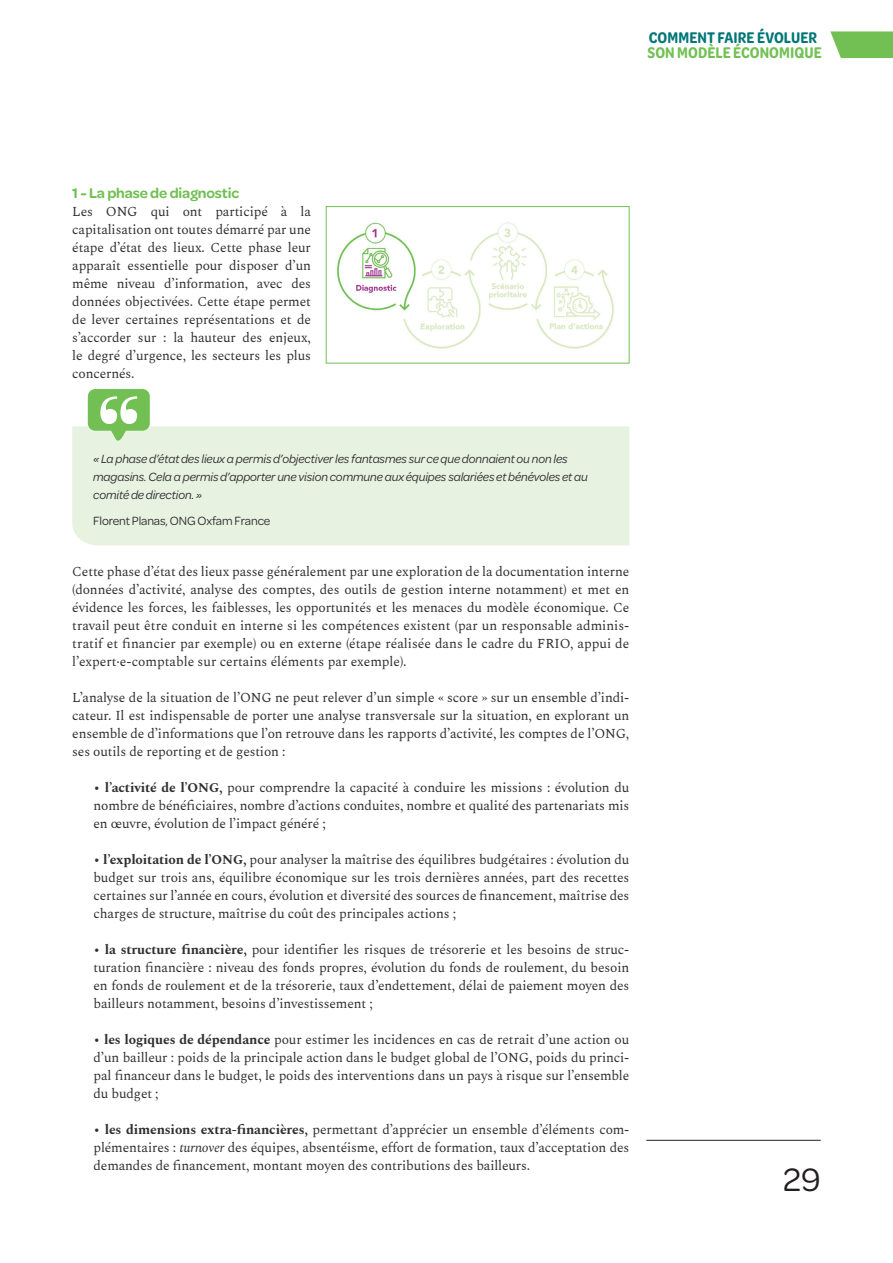
<style>
.page{position:relative;width:893px;height:1263px;background:#fff}
.page>*{position:absolute;margin:0;border:0;box-sizing:border-box;transform-origin:0 0}
.t1{font:34.5px "Omnes";color:#231f20}
.t2{font:600 16.5px "Omnes Cond";letter-spacing:.005em;color:#007677}
.t3{font:600 16.5px "Omnes Cond";letter-spacing:.005em;color:#72c054}
.t4{font:600 15px "Omnes";letter-spacing:-.01em;color:#72c054}
.t5{font:13.5px/18px "Spectral";letter-spacing:-.01em;color:#312f30;text-align:justify}
.t6{font:italic 12.75px/18px "Omnes";letter-spacing:-.01em;color:#312f30}
.t7{font:12.75px "Omnes";letter-spacing:-.01em;color:#312f30}
.s1{font-weight:700}
.s2{font-style:italic}
</style>
<div class="page">
<hr style="left:646px;top:1140px;width:175px;height:1px;background:#231f20">
<svg style="left:830px;top:31px;width:63px;height:27px;background:#80c665"></svg>
<img style="left:337px;top:222px;width:277px;height:127px">
<div style="left:326px;top:206px;width:303px;height:157px;border:1px solid #72c054"></div>
<div style="left:72px;top:426px;width:557px;height:119px;background:#e7f2e1"></div>
<svg style="left:88px;top:389px;width:62px;height:52px"></svg>
<p class="t2" style="left:649px;top:26px;width:170px">COMMENT FAIRE ÉVOLUER</p>
<p class="t3" style="left:648px;top:41px;width:176px">SON MODÈLE ÉCONOMIQUE</p>
<p class="t4" style="left:72px;top:183px;width:168px">1 - La phase de diagnostic</p>
<p class="t5" style="left:72px;top:202px;width:240px">Les ONG qui ont participé à la capitalisation ont toutes démarré par une étape d’état des lieux. Cette phase leur apparaît essentielle pour disposer d’un même niveau d’information, avec des données objectivées. Cette étape permet de lever certaines représentations et de s’accorder sur : la hauteur des enjeux, le degré d’urgence, les secteurs les plus concernés.</p>
<p class="t6" style="left:93px;top:449px;width:496px">« La phase d’état des lieux a permis d’objectiver les fantasmes sur ce que donnaient ou non les magasins. Cela a permis d’apporter une vision commune aux équipes salariées et bénévoles et au comité de direction. »</p>
<p class="t7" style="left:93px;top:513px;width:179px">Florent Planas, ONG Oxfam France</p>
<p class="t5" style="left:72px;top:562px;width:559px">Cette phase d’état des lieux passe généralement par une exploration de la documentation interne (données d’activité, analyse des comptes, des outils de gestion interne notamment) et met en évidence les forces, les faiblesses, les opportunités et les menaces du modèle économique. Ce travail peut être conduit en interne si les compétences existent (par un responsable adminis&shy;tratif et financier par exemple) ou en externe (étape réalisée dans le cadre du FRIO, appui de l’expert·e-comptable sur certains éléments par exemple).</p>
<p class="t5" style="left:72px;top:688px;width:559px">L’analyse de la situation de l’ONG ne peut relever d’un simple « score » sur un ensemble d’indi&shy;cateur. Il est indispensable de porter une analyse transversale sur la situation, en explorant un ensemble de d’informations que l’on retrouve dans les rapports d’activité, les comptes de l’ONG, ses outils de reporting et de gestion :</p>
<p class="t5" style="left:94px;top:778px;width:537px"><span class="s1">• l’activité de l’ONG,</span> pour comprendre la capacité à conduire les missions : évolution du nombre de bénéficiaires, nombre d’actions conduites, nombre et qualité des partenariats mis en œuvre, évolution de l’impact généré ;</p>
<p class="t5" style="left:94px;top:850px;width:537px"><span class="s1">• l’exploitation de l’ONG,</span> pour analyser la maîtrise des équilibres budgétaires : évolution du budget sur trois ans, équilibre économique sur les trois dernières années, part des recettes certaines sur l’année en cours, évolution et diversité des sources de financement, maîtrise des charges de structure, maîtrise du coût des principales actions ;</p>
<p class="t5" style="left:94px;top:940px;width:537px"><span class="s1">• la structure financière,</span> pour identifier les risques de trésorerie et les besoins de struc&shy;turation financière : niveau des fonds propres, évolution du fonds de roulement, du besoin en fonds de roulement et de la trésorerie, taux d’endettement, délai de paiement moyen des bailleurs notamment, besoins d’investissement ;</p>
<p class="t5" style="left:94px;top:1030px;width:537px"><span class="s1">• les logiques de dépendance</span> pour estimer les incidences en cas de retrait d’une action ou d’un bailleur : poids de la principale action dans le budget global de l’ONG, poids du princi&shy;pal financeur dans le budget, le poids des interventions dans un pays à risque sur l’ensemble du budget ;</p>
<p class="t5" style="left:94px;top:1119px;width:537px"><span class="s1">• les dimensions extra-financières,</span> permettant d’apprécier un ensemble d’éléments com&shy;plémentaires : <span class="s2">turnover</span> des équipes, absentéisme, effort de formation, taux d’acceptation des demandes de financement, montant moyen des contributions des bailleurs.</p>
<h1 class="t1" style="left:783px;top:1156px;width:39px">29</h1>
</div>
